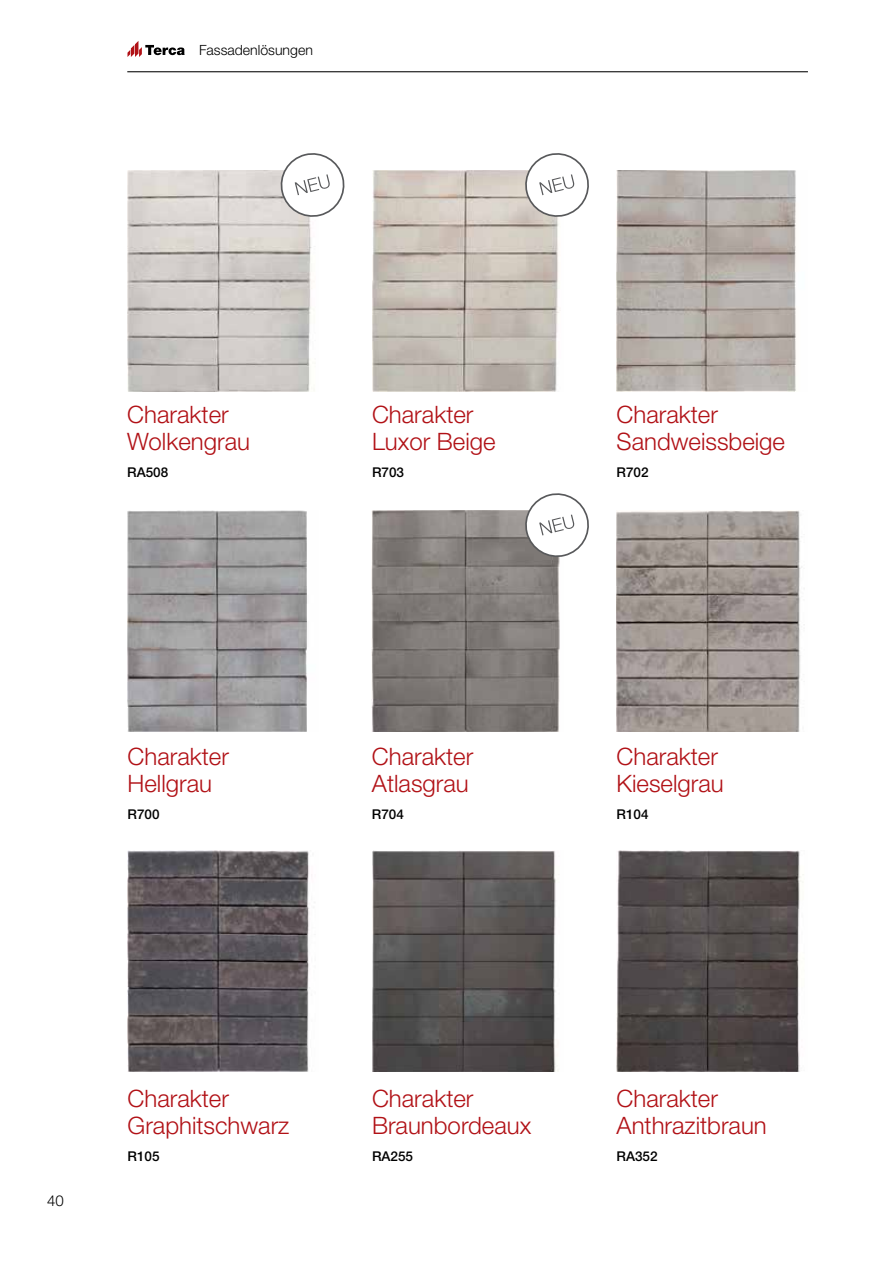
<style>
.page{position:relative;width:893px;height:1263px;background:#fff}
.page>*{position:absolute;margin:0;border:0;box-sizing:border-box;transform-origin:0 0}
.t1{font:300 24px/27px "Helvetica Neue LT Pro";color:#b11116}
.t2{font:300 15px "Helvetica Neue LT Pro";color:#000}
.t3{font:300 14.1px "Helvetica Neue LT Pro";color:#000}
.t4{font:500 13.5px "Helvetica Neue LT Pro";color:#000}
</style>
<div class="page">
<hr style="left:127px;top:71px;width:681px;height:1px;background:#000">
<svg style="left:127px;top:41px;width:58px;height:16px"></svg>
<img style="left:372px;top:850px;width:187px;height:221px">
<img style="left:372px;top:510px;width:188px;height:221px">
<img style="left:128px;top:850px;width:182px;height:221px">
<img style="left:617px;top:850px;width:187px;height:221px">
<img style="left:127px;top:170px;width:185px;height:221px">
<img style="left:128px;top:510px;width:179px;height:221px">
<img style="left:617px;top:510px;width:188px;height:221px">
<img style="left:617px;top:170px;width:179px;height:221px">
<img style="left:372px;top:170px;width:188px;height:221px">
<svg style="left:278px;top:153px;width:67px;height:66px"></svg>
<svg style="left:523px;top:153px;width:66px;height:66px"></svg>
<svg style="left:523px;top:493px;width:66px;height:66px"></svg>
<p class="t3" style="left:199px;top:41px;width:115px">Fassadenlösungen</p>
<p class="t1" style="left:127px;top:401px;width:124px">Charakter<br>Wolkengrau</p>
<p class="t4" style="left:127px;top:464px;width:43px">RA508</p>
<p class="t1" style="left:128px;top:743px;width:103px">Charakter<br>Hellgrau</p>
<p class="t4" style="left:128px;top:806px;width:34px">R700</p>
<p class="t1" style="left:372px;top:401px;width:125px">Charakter<br>Luxor Beige</p>
<p class="t4" style="left:372px;top:464px;width:34px">R703</p>
<p class="t1" style="left:372px;top:743px;width:103px">Charakter<br>Atlasgrau</p>
<p class="t4" style="left:372px;top:806px;width:34px">R704</p>
<p class="t1" style="left:617px;top:401px;width:170px">Charakter<br>Sandweissbeige</p>
<p class="t4" style="left:617px;top:464px;width:34px">R702</p>
<p class="t1" style="left:617px;top:743px;width:109px">Charakter<br>Kieselgrau</p>
<p class="t4" style="left:617px;top:806px;width:34px">R104</p>
<p class="t2" style="left:47px;top:1191px;width:18px">40</p>
<p class="t1" style="left:128px;top:1085px;width:163px">Charakter<br>Graphitschwarz</p>
<p class="t4" style="left:128px;top:1148px;width:34px">R105</p>
<p class="t1" style="left:372px;top:1085px;width:161px">Charakter<br>Braunbordeaux</p>
<p class="t4" style="left:372px;top:1148px;width:43px">RA255</p>
<p class="t1" style="left:617px;top:1085px;width:152px">Charakter<br>Anthrazitbraun</p>
<p class="t4" style="left:617px;top:1148px;width:43px">RA352</p>
</div>
